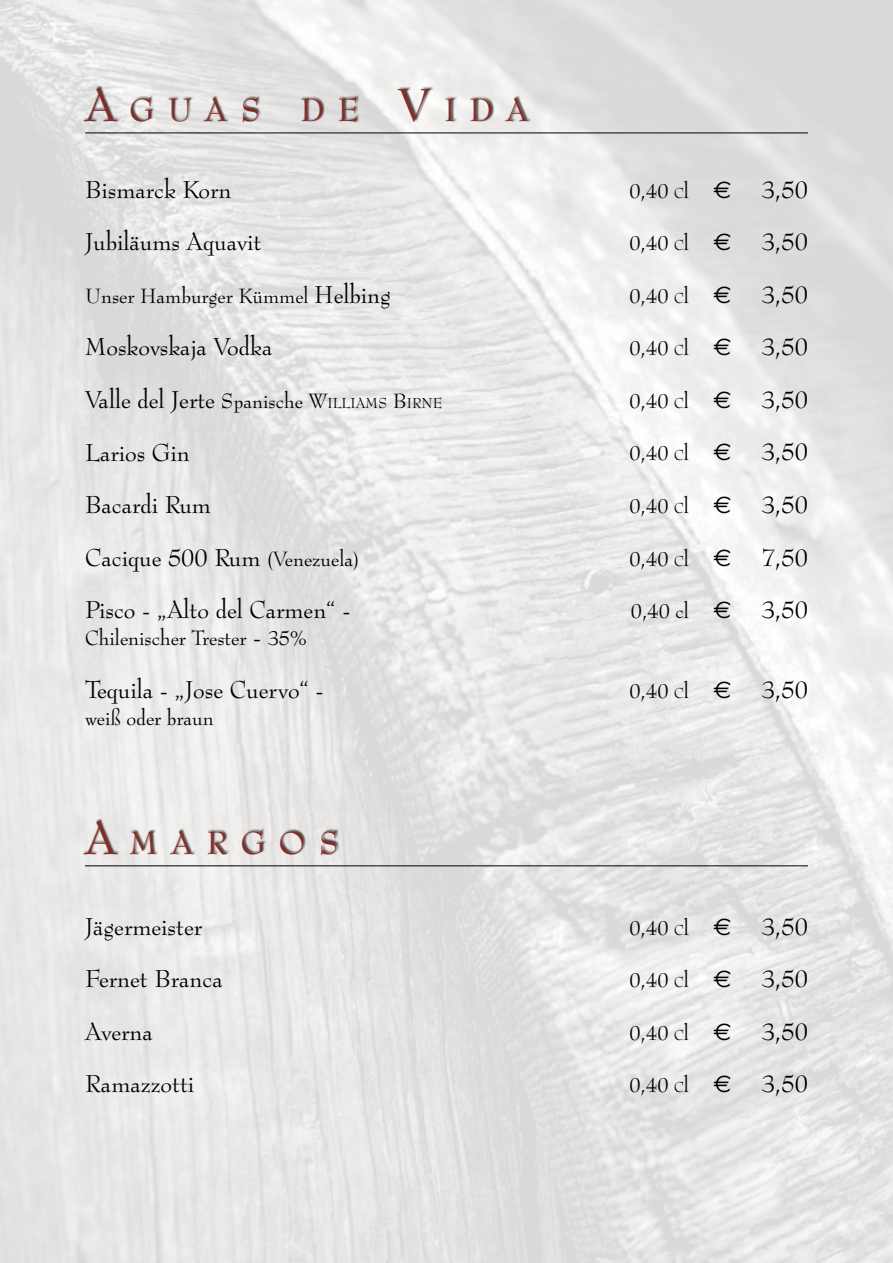
<style>
.page{position:relative;width:893px;height:1263px;background:#fff}
.page>*{position:absolute;margin:0;border:0;box-sizing:border-box;transform-origin:0 0}
.t1{font:31.5px "Bernhard Modern BT";letter-spacing:.43em;color:#872a26}
.t2{font:24px "Bernhard Modern BT";color:#000}
.t3{font:20.25px "Bernhard Modern BT";color:#000}
.t4{font:20.25px "Bernhard Modern BT";color:#000}
.s1{font-size:45px}
.s2{font-size:14.1px}
.s3{font-style:inherit}
.s4{font-family:"Euro Sans";font-size:24px}
.s5{font-size:24px}
.s6{font-size:20.25px}
</style>
<div class="page">
<img style="left:0;top:0;width:893px;height:1263px">
<hr style="left:85px;top:133px;width:723px;height:1px;background:#000">
<div style="left:83px;top:85px;width:448px;height:38px;background:#000;opacity:.75"></div>
<hr style="left:85px;top:865px;width:723px;height:1px;background:#000">
<div style="left:83px;top:818px;width:256px;height:38px;background:#000;opacity:.75"></div>
<h1 class="t1" style="left:85px;top:90px;width:444px"><span class="s1">A</span>GUAS DE <span class="s1">V</span>IDA</h1>
<p class="t2" style="left:85px;top:174px;width:148px">Bismarck Korn</p>
<p class="t3" style="left:629px;top:178px;width:103px">0,40 <span class="s2">C</span><span class="s3">l</span> <span class="s4">E</span></p>
<p class="t2" style="left:762px;top:174px;width:48px">3,50</p>
<p class="t2" style="left:85px;top:226px;width:178px">Jubiläums Aquavit</p>
<p class="t3" style="left:629px;top:230px;width:103px">0,40 <span class="s2">C</span><span class="s3">l</span> <span class="s4">E</span></p>
<p class="t2" style="left:762px;top:226px;width:48px">3,50</p>
<p class="t4" style="left:85px;top:283px;width:307px">Unser Hamburger Kümmel <span class="s5">Helbing</span></p>
<p class="t3" style="left:629px;top:283px;width:103px">0,40 <span class="s2">C</span><span class="s3">l</span> <span class="s4">E</span></p>
<p class="t2" style="left:762px;top:279px;width:48px">3,50</p>
<p class="t2" style="left:85px;top:331px;width:189px">Moskovskaja Vodka</p>
<p class="t3" style="left:629px;top:335px;width:103px">0,40 <span class="s2">C</span><span class="s3">l</span> <span class="s4">E</span></p>
<p class="t2" style="left:762px;top:331px;width:48px">3,50</p>
<p class="t2" style="left:85px;top:384px;width:359px">Valle del Jerte <span class="s6">Spanische</span> <span class="s6">W</span><span class="s2">ILLIAMS</span> <span class="s6">B</span><span class="s2">IRNE</span></p>
<p class="t3" style="left:629px;top:388px;width:103px">0,40 <span class="s2">C</span><span class="s3">l</span> <span class="s4">E</span></p>
<p class="t2" style="left:762px;top:384px;width:48px">3,50</p>
<p class="t2" style="left:85px;top:436px;width:106px">Larios Gin</p>
<p class="t3" style="left:629px;top:440px;width:103px">0,40 <span class="s2">C</span><span class="s3">l</span> <span class="s4">E</span></p>
<p class="t2" style="left:762px;top:436px;width:48px">3,50</p>
<p class="t2" style="left:85px;top:489px;width:127px">Bacardi Rum</p>
<p class="t3" style="left:629px;top:493px;width:103px">0,40 <span class="s2">C</span><span class="s3">l</span> <span class="s4">E</span></p>
<p class="t2" style="left:762px;top:489px;width:48px">3,50</p>
<p class="t2" style="left:85px;top:541px;width:276px">Cacique 500 Rum <span class="s6">(Venezuela)</span></p>
<p class="t3" style="left:629px;top:545px;width:103px">0,40 <span class="s2">C</span><span class="s3">l</span> <span class="s4">E</span></p>
<p class="t2" style="left:762px;top:541px;width:48px">7,50</p>
<p class="t2" style="left:85px;top:594px;width:267px">Pisco - „Alto del Carmen“ -</p>
<p class="t4" style="left:631px;top:598px;width:102px">0,40 cl <span class="s4">E</span></p>
<p class="t2" style="left:762px;top:594px;width:48px">3,50</p>
<p class="t4" style="left:85px;top:625px;width:223px">Chilenischer Trester <span class="s5">-</span> 35%</p>
<p class="t2" style="left:85px;top:673px;width:240px">Tequila - „Jose Cuervo“ -</p>
<p class="t3" style="left:629px;top:677px;width:103px">0,40 <span class="s2">C</span><span class="s3">l</span> <span class="s4">E</span></p>
<p class="t2" style="left:762px;top:673px;width:48px">3,50</p>
<p class="t4" style="left:85px;top:704px;width:130px">weiß oder braun</p>
<h1 class="t1" style="left:85px;top:822px;width:255px"><span class="s1">A</span>MARGOS</h1>
<p class="t2" style="left:85px;top:910px;width:119px">Jägermeister</p>
<p class="t3" style="left:629px;top:914px;width:103px">0,40 <span class="s2">C</span><span class="s3">l</span> <span class="s4">E</span></p>
<p class="t2" style="left:762px;top:910px;width:48px">3,50</p>
<p class="t2" style="left:85px;top:963px;width:139px">Fernet Branca</p>
<p class="t3" style="left:629px;top:967px;width:103px">0,40 <span class="s2">C</span><span class="s3">l</span> <span class="s4">E</span></p>
<p class="t2" style="left:762px;top:963px;width:48px">3,50</p>
<p class="t2" style="left:85px;top:1015px;width:69px">Averna</p>
<p class="t3" style="left:629px;top:1019px;width:103px">0,40 <span class="s2">C</span><span class="s3">l</span> <span class="s4">E</span></p>
<p class="t2" style="left:762px;top:1015px;width:48px">3,50</p>
<p class="t2" style="left:85px;top:1068px;width:111px">Ramazzotti</p>
<p class="t3" style="left:629px;top:1072px;width:103px">0,40 <span class="s2">C</span><span class="s3">l</span> <span class="s4">E</span></p>
<p class="t2" style="left:762px;top:1068px;width:48px">3,50</p>
</div>
